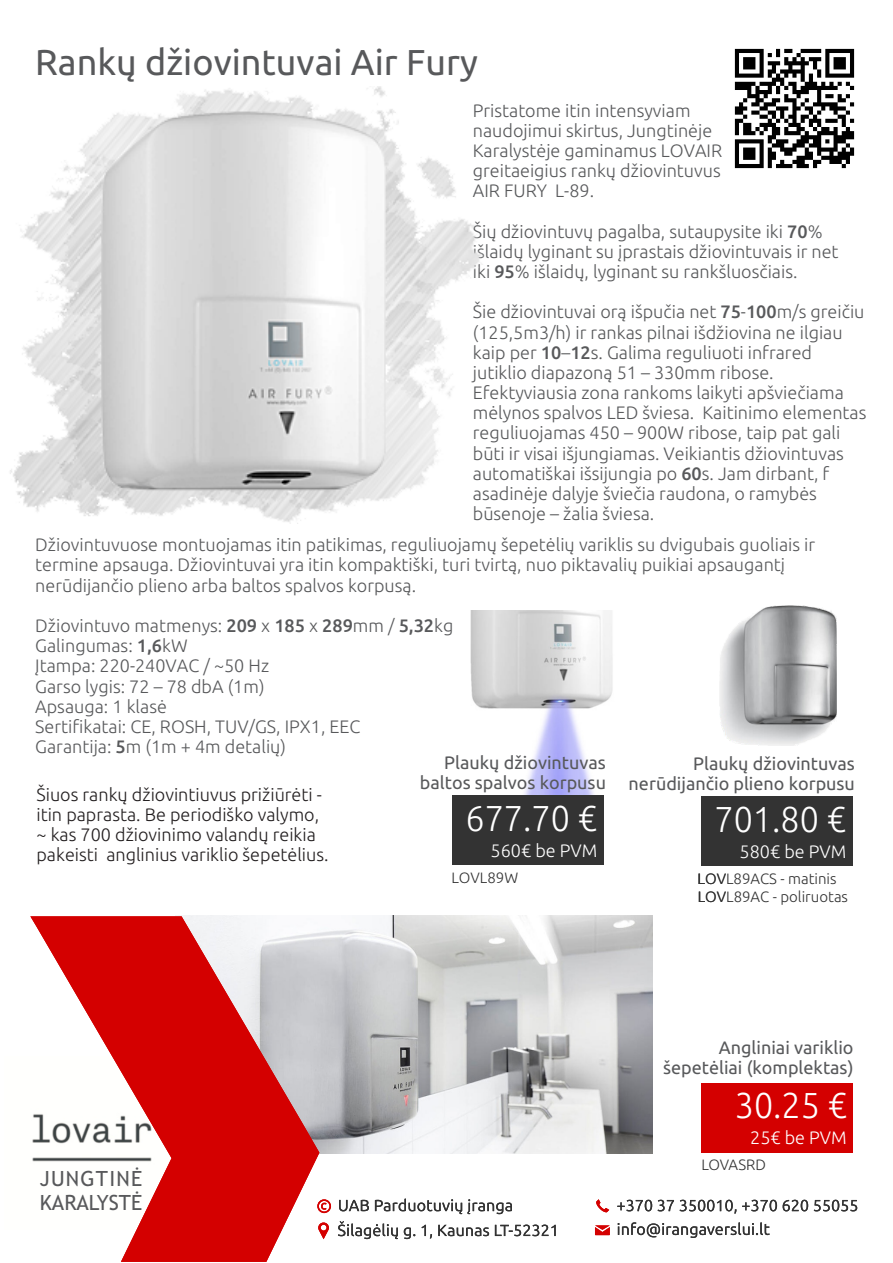
<style>
.page{position:relative;width:893px;height:1263px;background:#fff}
.page>*{position:absolute;margin:0;border:0;box-sizing:border-box;transform-origin:0 0}
.t1{font:300 36px "Ubuntu";color:#fff;scale:.95 1}
.t2{font:36px "Ubuntu";color:#58595b}
.t3{font:21px/24.5px "Trebuchet MS";color:#58595b}
.t4{font:300 18px/20.2px "Ubuntu";color:#58595b}
.t5{font:300 18px/20.2px "Ubuntu";color:#231f20}
.t6{font:18px/20.2px "Ubuntu";color:#58595b;text-align:right}
.t7{font:300 18px "Ubuntu";color:#fff}
.t8{font:300 15px/18px "Ubuntu";color:#333}
.s1{font-weight:500}
</style>
<div class="page">
<img style="left:470px;top:611px;width:143px;height:184px">
<img style="left:175px;top:915px;width:478px;height:238px">
<svg style="left:617px;top:1200px;width:240px;height:14px"></svg>
<svg style="left:618px;top:1222px;width:152px;height:16px"></svg>
<svg style="left:596px;top:1199px;width:13px;height:13px"></svg>
<svg style="left:595px;top:1225px;width:15px;height:10px"></svg>
<svg style="left:319px;top:1222px;width:10px;height:17px"></svg>
<svg style="left:338px;top:1221px;width:218px;height:18px"></svg>
<svg style="left:319px;top:1199px;width:12px;height:14px"></svg>
<svg style="left:339px;top:1198px;width:173px;height:16px"></svg>
<svg style="left:30px;top:916px;width:289px;height:346px;fill:#d40000"></svg>
<div style="left:701px;top:1083px;width:151px;height:69px;background:#d40000"></div>
<div style="left:452px;top:795px;width:152px;height:70px;background:#333"></div>
<div style="left:701px;top:796px;width:151px;height:70px;background:#333"></div>
<img style="left:734px;top:48px;width:121px;height:121px">
<img style="left:10px;top:87px;width:473px;height:435px">
<img style="left:720px;top:606px;width:117px;height:139px">
<h1 class="t2" style="left:35px;top:47px;width:444px">Rankų džiovintuvai Air Fury</h1>
<p class="t4" style="left:473px;top:101px;width:251px">Pristatome itin intensyviam naudojimui skirtus, Jungtinėje<br>Karalystėje gaminamus LOVAIR greitaeigius rankų džiovintuvus<br>AIR FURY L-89.</p>
<p class="t4" style="left:473px;top:222px;width:367px">Šių džiovintuvų pagalba, sutaupysite iki <span class="s1">70</span>% išlaidų lyginant su įprastais džiovintuvais ir net iki <span class="s1">95</span>% išlaidų, lyginant su rankšluosčiais.</p>
<p class="t4" style="left:473px;top:303px;width:395px">Šie džiovintuvai orą išpučia net <span class="s1">75</span>-<span class="s1">100</span>m/s greičiu (125,5m3/h) ir rankas pilnai išdžiovina ne ilgiau kaip per <span class="s1">10</span>–<span class="s1">12</span>s. Galima reguliuoti infrared jutiklio diapazoną 51 – 330mm ribose.<br>Efektyviausia zona rankoms laikyti apšviečiama mėlynos spalvos LED šviesa. Kaitinimo elementas reguliuojamas 450 – 900W ribose, taip pat gali būti ir visai išjungiamas. Veikiantis džiovintuvas automatiškai išsijungia po <span class="s1">60</span>s. Jam dirbant, f asadinėje dalyje šviečia raudona, o ramybės būsenoje – žalia šviesa.</p>
<p class="t4" style="left:35px;top:536px;width:781px">Džiovintuvuose montuojamas itin patikimas, reguliuojamų šepetėlių variklis su dvigubais guoliais ir termine apsauga. Džiovintuvai yra itin kompaktiški, turi tvirtą, nuo piktavalių puikiai apsaugantį nerūdijančio plieno arba baltos spalvos korpusą.</p>
<p class="t4" style="left:35px;top:616px;width:420px">Džiovintuvo matmenys: <span class="s1">209</span> x <span class="s1">185</span> x <span class="s1">289</span>mm / <span class="s1">5,32</span>kg<br>Galingumas: <span class="s1">1,6</span>kW<br>Įtampa: 220-240VAC / ~50 Hz<br>Garso lygis: 72 – 78 dbA (1m)<br>Apsauga: 1 klasė<br>Sertifikatai: CE, ROSH, TUV/GS, IPX1, EEC<br>Garantija: <span class="s1">5</span>m (1m + 4m detalių)</p>
<p class="t6" style="left:420px;top:753px;width:187px">Plaukų džiovintuvas baltos spalvos korpusu</p>
<h1 class="t1" style="left:482px;top:803px;width:91px">18 15</h1>
<p class="t7" style="left:497px;top:843px;width:98px">15€ be PVM</p>
<p class="t6" style="left:629px;top:754px;width:228px">Plaukų džiovintuvas nerūdijančio plieno korpusu</p>
<h1 class="t1" style="left:731px;top:804px;width:91px">18 15</h1>
<p class="t7" style="left:746px;top:844px;width:98px">15€ be PVM</p>
<p class="t5" style="left:36px;top:785px;width:294px">Šiuos rankų džiovintiuvus prižiūrėti - itin paprasta. Be periodiško valymo, ~ kas 700 džiovinimo valandų reikia pakeisti anglinius variklio šepetėlius.</p>
<h1 class="t1" style="left:465px;top:803px;width:140px">677.70 €</h1>
<p class="t7" style="left:491px;top:843px;width:32px">560</p>
<p class="t8" style="left:451px;top:870px;width:68px">LOVL89W</p>
<h1 class="t1" style="left:714px;top:804px;width:140px">701.80 €</h1>
<p class="t7" style="left:740px;top:844px;width:32px">580</p>
<p class="t8" style="left:698px;top:871px;width:152px">LOVL89ACS - matinis<br>LOVL89AC - poliruotas</p>
<p class="t3" style="left:40px;top:1168px;width:104px">JUNGTINĖ<br>KARALYSTĖ</p>
<p class="t6" style="left:663px;top:1038px;width:192px">Angliniai variklio šepetėliai (komplektas)</p>
<h1 class="t1" style="left:731px;top:1090px;width:71px">181</h1>
<p class="t7" style="left:745px;top:1130px;width:98px">15€ be PVM</p>
<h1 class="t1" style="left:735px;top:1090px;width:120px">30.25 €</h1>
<p class="t7" style="left:750px;top:1130px;width:22px">25</p>
<p class="t8" style="left:701px;top:1157px;width:66px">LOVASRD</p>
</div>
